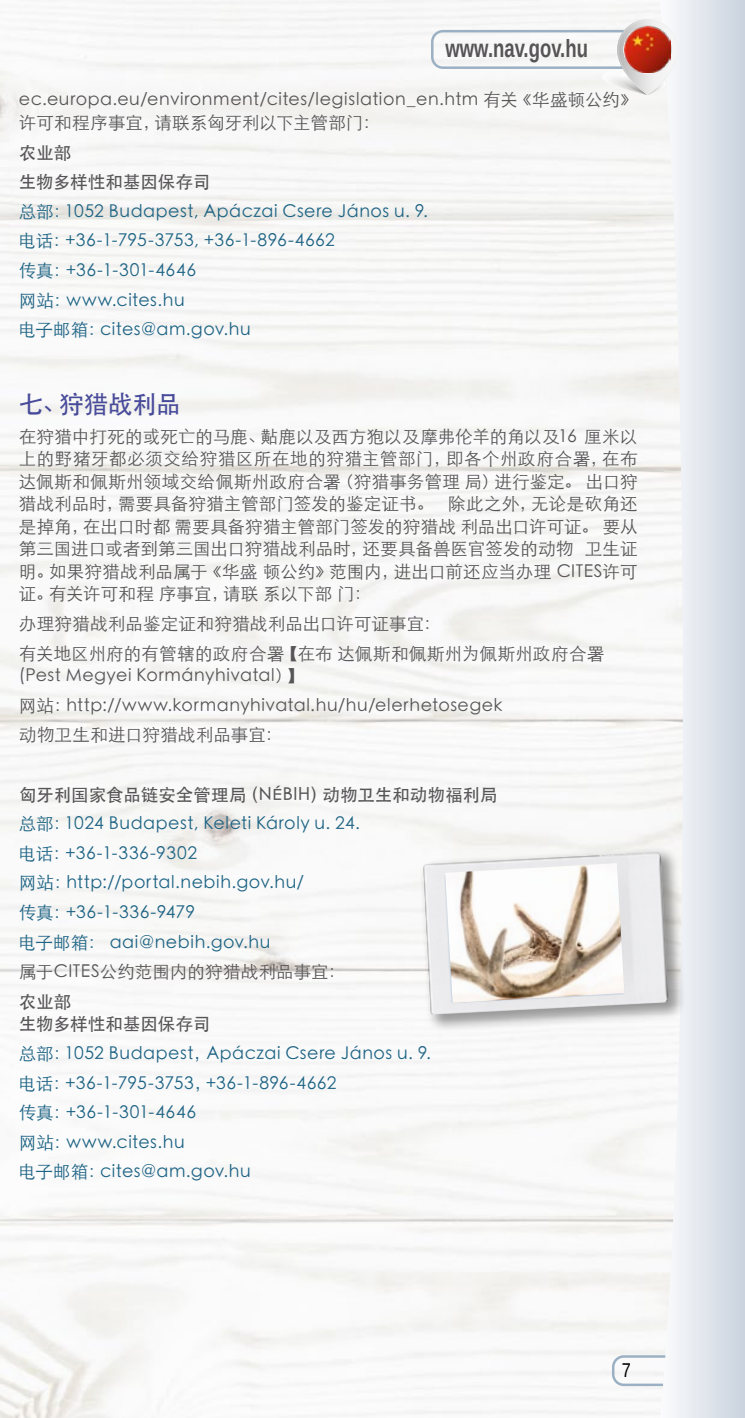
<style>
.page{position:relative;width:745px;height:1418px;background:#fff}
.page>*{position:absolute;margin:0;border:0;box-sizing:border-box;transform-origin:0 0}
.t1{font:700 25px "Liberation Sans Narrow";color:#565456;scale:.9 1}
.kenyérszöveg_PP{font:500 25px "ST Heiti SC";letter-spacing:-.01em;color:#484b9a}
.t2{font:20px "Liberation Sans Narrow";color:#000}
.kenyérszöveg_PP-2{font:300 17.5px/22.5px "ST Heiti SC";letter-spacing:.015em;color:#575557}
.kenyérszöveg_PP-3{font:300 17.5px "ST Heiti SC";letter-spacing:.03em;color:#1e6485}
.kenyérszöveg_PP-4{font:300 17.5px "ST Heiti SC";letter-spacing:.01em;color:#1e6485}
.kenyérszöveg_PP-5{font:500 17.5px/22.5px "ST Heiti SC";color:#575557}
.kenyérszöveg_PP-6{font:300 17.5px "ST Heiti SC";letter-spacing:.035em;color:#575557}
</style>
<div class="page">
<svg style="left:611px;top:1355px;width:48px;height:30px"></svg>
<svg style="left:659px;top:0;width:85px;height:1417px"></svg>
<img style="left:618px;top:21px;width:58px;height:4px">
<svg style="left:431px;top:25px;width:313px;height:70px"></svg>
<img style="left:624px;top:27px;width:46px;height:45px">
<div style="left:418px;top:846px;width:268px;height:186px;background:#000;opacity:.39"></div>
<img style="left:419px;top:842px;width:256px;height:173px">
<img style="left:445px;top:863px;width:179px;height:139px">
<h1 class="t1" style="left:445px;top:31px;width:160px">www.nav.gov.hu</h1>
<p class="kenyérszöveg_PP-2" style="left:19px;top:87px;width:619px">ec.europa.eu/environment/cites/legislation_en.htm 有关《华盛顿公约》许可和程序事宜，请联系匈牙利以下主管部门：</p>
<p class="kenyérszöveg_PP-5" style="left:19px;top:141px;width:54px">农业部</p>
<p class="kenyérszöveg_PP-5" style="left:19px;top:170px;width:193px">生物多样性和基因保存司</p>
<p class="kenyérszöveg_PP-3" style="left:19px;top:196px;width:410px">总部：1052 Budapest, Apáczai Csere János u. 9.</p>
<p class="kenyérszöveg_PP-4" style="left:19px;top:226px;width:317px">电话：+36-1-795-3753, +36-1-896-4662</p>
<p class="kenyérszöveg_PP-3" style="left:19px;top:255px;width:179px">传真：+36-1-301-4646</p>
<p class="kenyérszöveg_PP-3" style="left:19px;top:285px;width:167px">网站：www.cites.hu</p>
<p class="kenyérszöveg_PP-3" style="left:19px;top:315px;width:233px">电子邮箱：cites@am.gov.hu</p>
<p class="kenyérszöveg_PP" style="left:19px;top:390px;width:163px">七、狩猎战利品</p>
<p class="kenyérszöveg_PP-2" style="left:19px;top:423px;width:619px;text-align:justify">在狩猎中打死的或死亡的马鹿、黇鹿以及西方狍以及摩弗伦羊的角以及16 厘米以上的野猪牙都必须交给狩猎区所在地的狩猎主管部门，即各个州政府合署，在布达佩斯和佩斯州领域交给佩斯州政府合署（狩猎事务管理 局）进行鉴定。 出口狩猎战利品时，需要具备狩猎主管部门签发的鉴定证书。 除此之外，无论是砍角还是掉角，在出口时都 需要具备狩猎主管部门签发的狩猎战 利品出口许可证。 要从第三国进口或者到第三国出口狩猎战利品时，还要具备兽医官签发的动物 卫生证明。如果狩猎战利品属于《华盛 顿公约》范围内，进出口前还应当办理 CITES许可证。有关许可和程 序事宜，请联 系以下部 门：</p>
<p class="kenyérszöveg_PP-2" style="left:19px;top:610px;width:423px">办理狩猎战利品鉴定证和狩猎战利品出口许可证事宜：</p>
<p class="kenyérszöveg_PP-2" style="left:19px;top:640px;width:586px">有关地区州府的有管辖的政府合署【在布 达佩斯和佩斯州为佩斯州政府合署(Pest Megyei Kormányhivatal）】</p>
<p class="kenyérszöveg_PP-6" style="left:19px;top:690px;width:485px">网站：http://www.kormanyhivatal.hu/hu/elerhetosegek</p>
<p class="kenyérszöveg_PP-2" style="left:19px;top:722px;width:265px">动物卫生和进口狩猎战利品事宜：</p>
<p class="kenyérszöveg_PP-5" style="left:19px;top:782px;width:479px">匈牙利国家食品链安全管理局（NÉBIH）动物卫生和动物福利局</p>
<p class="kenyérszöveg_PP-3" style="left:19px;top:808px;width:342px">总部：1024 Budapest, Keleti Károly u. 24.</p>
<p class="kenyérszöveg_PP-3" style="left:19px;top:838px;width:180px">电话：+36-1-336-9302</p>
<p class="kenyérszöveg_PP-3" style="left:19px;top:868px;width:287px">网站：http://portal.nebih.gov.hu/</p>
<p class="kenyérszöveg_PP-4" style="left:19px;top:897px;width:178px">传真：+36-1-336-9479</p>
<p class="kenyérszöveg_PP-3" style="left:19px;top:927px;width:253px">电子邮箱： aai@nebih.gov.hu</p>
<p class="kenyérszöveg_PP-2" style="left:19px;top:958px;width:328px">属于CITES公约范围内的狩猎战利品事宜：</p>
<p class="kenyérszöveg_PP-5" style="left:19px;top:989px;width:193px">农业部<br>生物多样性和基因保存司</p>
<p class="kenyérszöveg_PP-3" style="left:19px;top:1038px;width:413px">总部：1052 Budapest，Apáczai Csere János u. 9.</p>
<p class="kenyérszöveg_PP-4" style="left:19px;top:1068px;width:319px">电话：+36-1-795-3753，+36-1-896-4662</p>
<p class="kenyérszöveg_PP-3" style="left:19px;top:1097px;width:179px">传真：+36-1-301-4646</p>
<p class="kenyérszöveg_PP-3" style="left:19px;top:1127px;width:167px">网站：www.cites.hu</p>
<p class="kenyérszöveg_PP-3" style="left:19px;top:1156px;width:233px">电子邮箱：cites@am.gov.hu</p>
<p class="t2" style="left:621px;top:1358px;width:11px">7</p>
</div>
